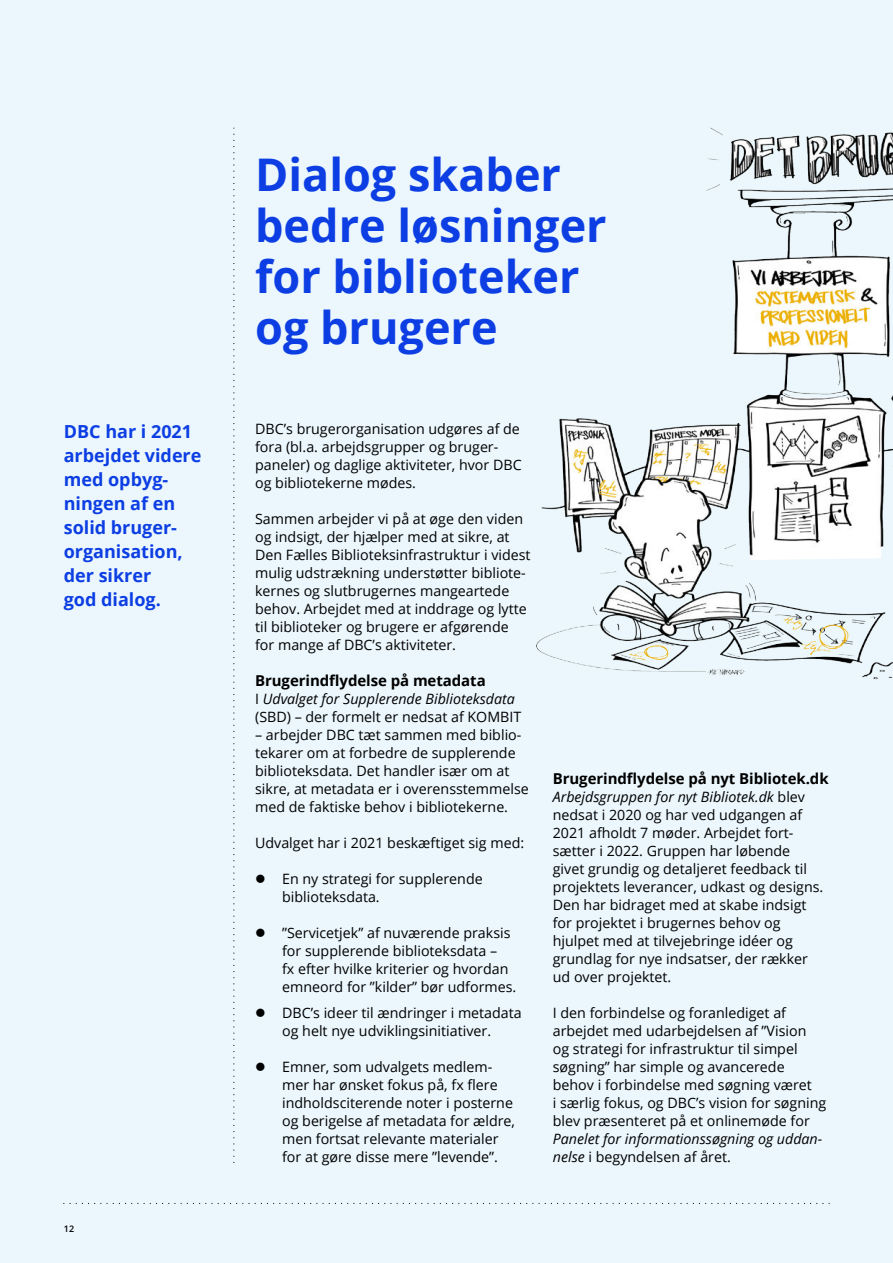
<style>
.page{position:relative;width:893px;height:1263px;background:#ebf7fc}
.page>*{position:absolute;margin:0;border:0;box-sizing:border-box;transform-origin:0 0}
.t1{font:700 45px/51px "Open Sans";color:#0c3ee3}
.t2{font:700 18px/24px "Open Sans";color:#0c3ee3}
.t3{font:700 15px "Open Sans";letter-spacing:-.005em;color:#000}
.t4{font:14.25px/18px "Open Sans";color:#000}
.t5{font:italic 14.25px/18px "Open Sans";color:#000}
.t6{font:600 9px "Open Sans";color:#000}
.s1{font-style:normal}
.s2{font-style:italic}
</style>
<div class="page">
<svg style="left:64px;top:1203px;width:765px;height:1px"></svg>
<svg style="left:233px;top:128px;width:1px;height:1034px"></svg>
<img style="left:536px;top:127px;width:357px;height:553px">
<svg style="left:746px;top:558px;width:141px;height:21px"></svg>
<p class="t2" style="left:64px;top:421px;width:139px">DBC har i 2021 arbejdet videre med opbyg - ningen af en solid bruger&shy;organisation, der sikrer<br>god dialog.</p>
<p class="t6" style="left:64px;top:1224px;width:12px">12</p>
<h1 class="t1" style="left:255px;top:152px;width:353px">Dialog skaber bedre løsninger for biblioteker og brugere</h1>
<p class="t4" style="left:255px;top:421px;width:268px">DBC’s brugerorganisation udgøres af de fora (bl.a. arbejdsgrupper og bruger&shy;paneler) og daglige aktiviteter, hvor DBC og bibliotekerne mødes.</p>
<p class="t4" style="left:255px;top:511px;width:277px">Sammen arbejder vi på at øge den viden og indsigt, der hjælper med at sikre, at Den Fælles Biblioteksinfra struktur i videst mulig udstrækning understøtter bibliote&shy;kernes og slutbrugernes mangeartede behov. Arbejdet med at inddrage og lytte til biblioteker og brugere er afgørende for mange af DBC’s aktiviteter.</p>
<p class="t3" style="left:255px;top:670px;width:232px">Brugerindflydelse på metadata</p>
<p class="t5" style="left:255px;top:691px;width:268px"><span class="s1">I</span> Udvalget for Supplerende Biblioteksdata <span class="s1">(SBD) – der formelt er nedsat af KOMBIT</span></p>
<p class="t4" style="left:255px;top:727px;width:275px">– arbejder DBC tæt sammen med biblio&shy;tekarer om at forbedre de supplerende biblioteksdata. Det handler især om at sikre, at metadata er i overensstemmelse med de faktiske behov i bibliotekerne.</p>
<p class="t4" style="left:255px;top:835px;width:271px">Udvalget har i 2021 beskæftiget sig med:</p>
<p class="t4" style="left:282px;top:871px;width:202px">En ny strategi for supplerende biblioteksdata.</p>
<p class="t4" style="left:282px;top:925px;width:236px">”Servicetjek” af nuværende praksis for supplerende biblioteksdata –<br>fx efter hvilke kriterier og hvordan emneord for ”kilder” bør udformes.</p>
<p class="t4" style="left:282px;top:1005px;width:241px">DBC’s ideer til ændringer i metadata og helt nye udviklingsinitiativer.</p>
<p class="t4" style="left:282px;top:1059px;width:234px">Emner, som udvalgets medlem&shy;mer har ønsket fokus på, fx flere indholds citerende noter i posterne og berigelse af metadata for ældre, men fortsat relevante materialer for at gøre disse mere ”levende”.</p>
<p class="t3" style="left:553px;top:767px;width:277px">Brugerindflydelse på nyt Bibliotek.dk</p>
<p class="t4" style="left:553px;top:788px;width:272px"><span class="s2">Arbejdsgruppen for nyt Bibliotek.dk</span> blev nedsat i 2020 og har ved udgangen af 2021 afholdt 7 møder. Arbejdet fort&shy;sætter i 2022. Gruppen har løbende givet grundig og detaljeret feedback til projektets leverancer, udkast og designs.<br>Den har bidraget med at skabe indsigt for projektet i brugernes behov og hjulpet med at tilvejebringe idéer og grundlag for nye indsatser, der rækker ud over projektet.</p>
<p class="t4" style="left:553px;top:1004px;width:275px">I den forbindelse og foranlediget af arbejdet med udarbejdelsen af ”Vision og strategi for infrastruktur til simpel søgning” har simple og avancerede behov i forbindelse med søgning været<br>i særlig fokus, og DBC’s vision for søgning blev præsenteret på et onlinemøde for</p>
<p class="t5" style="left:553px;top:1130px;width:271px">Panelet for informationssøgning og uddan&shy;nelse <span class="s1">i begyndelsen af året.</span></p>
</div>
